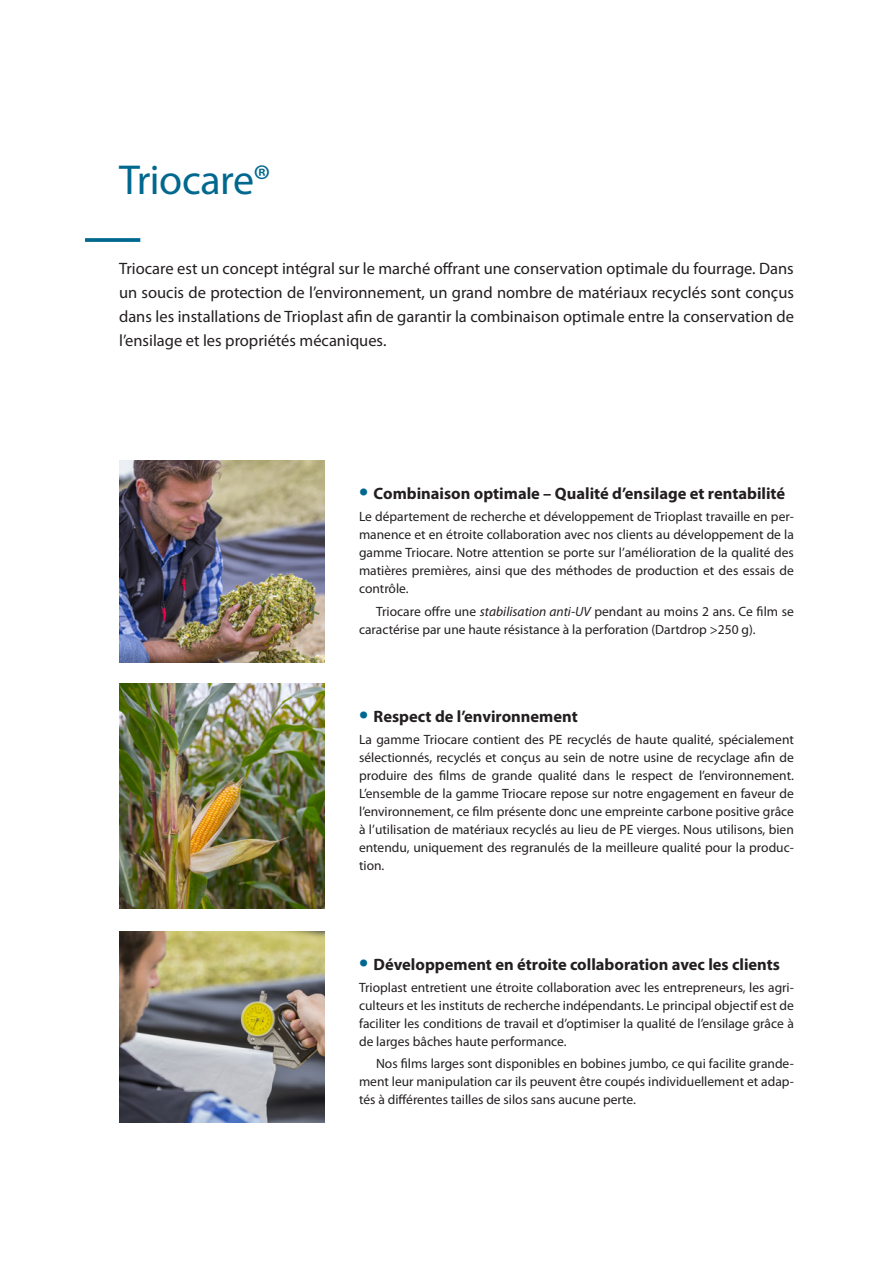
<style>
.page{position:relative;width:893px;height:1263px;background:#fff}
.page>*{position:absolute;margin:0;border:0;box-sizing:border-box;transform-origin:0 0}
.t1{font:42px "Myriad Pro";letter-spacing:-.01em;color:#00688e}
.t2{font:16.5px/24px "Myriad Pro";color:#231f20;text-align:justify}
.t3{font:700 16.5px "Myriad Pro";color:#231f20}
.t4{font:13.5px/18px "Myriad Pro";color:#231f20;text-align:justify}
.s1{font-size:27px;color:#00688e}
.s2{font-style:italic}
</style>
<div class="page">
<svg style="left:85px;top:238px;width:55px;height:4px"></svg>
<img style="left:119px;top:461px;width:205px;height:201px">
<img style="left:119px;top:683px;width:205px;height:225px">
<img style="left:119px;top:932px;width:205px;height:191px">
<p class="t1" style="left:119px;top:154px;width:153px">Triocare®</p>
<p class="t2" style="left:119px;top:256px;width:676px">Triocare est un concept intégral sur le marché offrant une conservation optimale du fourrage. Dans un soucis de protection de l’environnement, un grand nombre de matériaux recyclés sont conçus dans les installations de Trioplast afin de garantir la combinaison optimale entre la conservation de l’ensilage et les propriétés mécaniques.</p>
<p class="t3" style="left:359px;top:483px;width:428px"><span class="s1">•</span> Combinaison optimale – Qualité d’ensilage et rentabilité</p>
<p class="t4" style="left:359px;top:508px;width:436px">Le département de recherche et développement de Trioplast travaille en per&shy;manence et en étroite collaboration avec nos clients au développement de la gamme Triocare. Notre attention se porte sur l’amélioration de la qualité des matières premières, ainsi que des méthodes de production et des essais de contrôle.</p>
<p class="t4" style="left:359px;top:602px;width:436px;text-indent:17px">Triocare offre une <span class="s2">stabilisation anti-UV</span> pendant au moins 2 ans. Ce film se caractérise par une haute résistance à la perforation (Dartdrop &gt;250 g).</p>
<p class="t3" style="left:359px;top:705px;width:220px"><span class="s1">•</span> Respect de l’environnement</p>
<p class="t4" style="left:359px;top:730px;width:436px">La gamme Triocare contient des PE recyclés de haute qualité, spécialement sélectionnés, recyclés et conçus au sein de notre usine de recyclage afin de produire des films de grande qualité dans le respect de l’environnement.<br>L’ensemble de la gamme Triocare repose sur notre engagement en faveur de l’environnement, ce film présente donc une empreinte carbone positive grâce à l’utilisation de matériaux recyclés au lieu de PE vierges. Nous utilisons, bien entendu, uniquement des regranulés de la meilleure qualité pour la produc&shy;tion.</p>
<p class="t3" style="left:359px;top:953px;width:422px"><span class="s1">•</span> Développement en étroite collaboration avec les clients</p>
<p class="t4" style="left:359px;top:978px;width:436px">Trioplast entretient une étroite collaboration avec les entrepreneurs, les agri&shy;culteurs et les instituts de recherche indépendants. Le principal objectif est de faciliter les conditions de travail et d’optimiser la qualité de l’ensilage grâce à de larges bâches haute performance.</p>
<p class="t4" style="left:359px;top:1054px;width:436px;text-indent:17px">Nos films larges sont disponibles en bobines jumbo, ce qui facilite grande&shy;ment leur manipulation car ils peuvent être coupés individuellement et adap&shy;tés à différentes tailles de silos sans aucune perte.</p>
</div>
